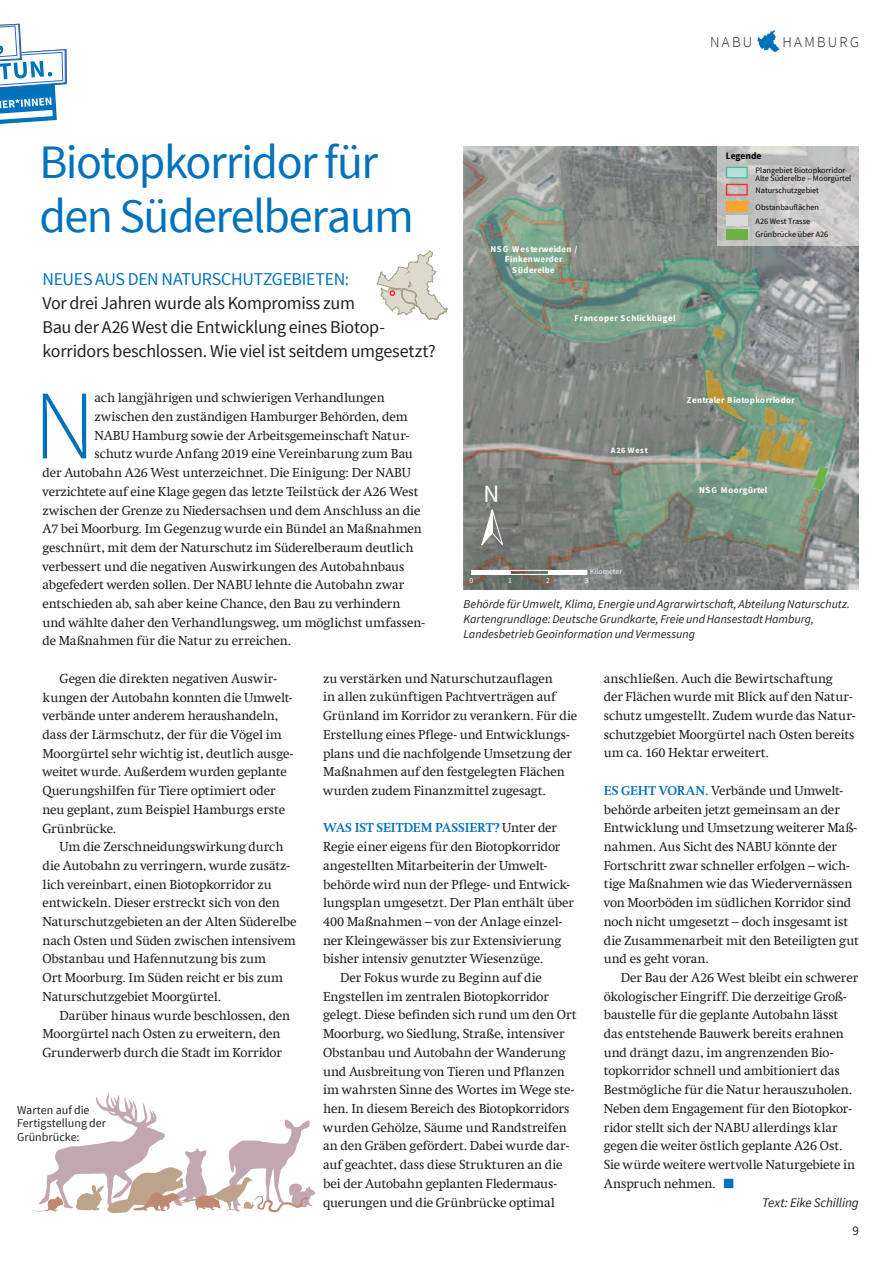
<style>
.page{position:relative;width:893px;height:1263px;background:#fff}
.page>*{position:absolute;margin:0;border:0;box-sizing:border-box;transform-origin:0 0}
.t1{font:300 98.25px "Source Sans Pro";color:#0072bc}
.t2{font:48px/54px "Source Sans Pro";letter-spacing:-.03em;color:#0072bc}
.t3{font:24.75px "Source Sans Pro";color:#fff}
.t4{font:18px/24px "Source Sans Pro";letter-spacing:-.015em;color:#231f20}
.t5{font:18px "Source Sans Pro";letter-spacing:-.02em;color:#0072bc}
.t6{font:300 15px "Source Sans Pro";letter-spacing:.15em;color:#231f20}
.t7{font:13.2px/18.8px "Swift Com";letter-spacing:-.01em;color:#231f20}
.t8{font:700 13.2px "Swift Com";letter-spacing:-.005em;color:#0072bc}
.t9{font:italic 13.2px "Source Sans Pro";letter-spacing:-.005em;color:#231f20}
.t10{font:13.2px "Source Sans Pro";color:#231f20}
.t11{font:italic 12px/15px "Source Sans Pro";color:#231f20}
.t12{font:12px/13.5px "Source Sans Pro";color:#231f20}
.t13{font:700 9.6px "Source Sans Pro";letter-spacing:-.005em;color:#000}
.t14{font:700 8.85px/10.4px "Source Sans Pro";letter-spacing:.045em;color:#fff;text-align:center}
.t15{font:8.25px/8.2px "Source Sans Pro";color:#000}
.t16{font:700 8.25px "Source Sans Pro";letter-spacing:.11em;color:#fff}
.t17{font:7.8px "Source Sans Pro";color:#fff}
.s1{font-weight:700;color:#0072bc}
.s2{font-weight:400;color:#231f20}
</style>
<div class="page">
<svg style="left:757px;top:30px;width:23px;height:22px"></svg>
<svg style="left:0;top:24px;width:67px;height:100px"></svg>
<img style="left:464px;top:146px;width:395px;height:443px">
<hr style="left:472px;top:570px;width:38px;height:4px;background:#fff">
<div style="left:510px;top:570px;width:39px;height:5px;border:1px solid #fff"></div>
<hr style="left:548px;top:570px;width:39px;height:4px;background:#fff">
<svg style="left:813px;top:467px;width:15px;height:23px"></svg>
<svg style="left:479px;top:508px;width:26px;height:41px"></svg>
<img style="left:717px;top:146px;width:142px;height:100px">
<div style="left:726px;top:229px;width:21px;height:11px;background:#6bb144"></div>
<div style="left:726px;top:184px;width:22px;height:12px;border:1px solid #ee2f2a"></div>
<div style="left:726px;top:215px;width:21px;height:11px;background:#d8d9db"></div>
<div style="left:726px;top:202px;width:21px;height:10px;background:#f9a42c"></div>
<svg style="left:725px;top:166px;width:24px;height:13px"></svg>
<svg style="left:32px;top:1093px;width:283px;height:120px"></svg>
<svg style="left:377px;top:251px;width:71px;height:69px"></svg>
<h2 class="t2" style="left:39px;top:135px;width:376px">Biotopkorridor für den Süderelberaum</h2>
<h3 class="t5" style="left:43px;top:268px;width:308px">NEUES AUS DEN NATURSCHUTZGEBIETEN:</h3>
<h3 class="t4" style="left:43px;top:291px;width:395px">Vor drei Jahren wurde als Kompromiss zum<br>Bau der A26 West die Entwicklung eines Biotop&shy;korridors beschlossen. Wie viel ist seitdem umgesetzt?</h3>
<p class="t6" style="left:710px;top:33px;width:44px">NABU</p>
<p class="t6" style="left:782px;top:33px;width:78px">HAMBURG</p>
<p class="t14" style="left:490px;top:244px;width:89px">NSG Westerweiden /</p>
<p class="t14" style="left:505px;top:255px;width:59px">Finkenwerder<br>Süderelbe</p>
<p class="t14" style="left:574px;top:313px;width:103px">Francoper Schlickhügel</p>
<p class="t13" style="left:726px;top:149px;width:37px">Legende</p>
<p class="t15" style="left:756px;top:166px;width:97px">Plangebiet Biotopkorridor<br>Alte Süderelbe – Moorgürtel</p>
<p class="t15" style="left:756px;top:182px;width:65px;line-height:16.5px">Naturschutzgebiet<br>Obstanbauflächen</p>
<p class="t15" style="left:756px;top:214px;width:74px;line-height:13.8px">A26 West Trasse<br>Grünbrücke über A26</p>
<h1 class="t1" style="left:34px;top:366px;width:63px">N</h1>
<p class="t7" style="left:94px;top:388px;width:292px">ach langjährigen und schwierigen Verhandlungen</p>
<p class="t14" style="left:687px;top:395px;width:110px">Zentraler Biotopkorriodor</p>
<p class="t7" style="left:94px;top:407px;width:315px">zwischen den zuständigen Hamburger Behörden, dem</p>
<p class="t7" style="left:94px;top:426px;width:317px">NABU Hamburg sowie der Arbeitsgemeinschaft Natur-</p>
<p class="t7" style="left:94px;top:444px;width:320px">schutz wurde Anfang 2019 eine Vereinbarung zum Bau</p>
<p class="t7" style="left:43px;top:463px;width:370px">der Autobahn A26 West unterzeichnet. Die Einigung: Der NABU</p>
<p class="t7" style="left:43px;top:482px;width:377px">verzichtete auf eine Klage gegen das letzte Teilstück der A26 West</p>
<p class="t7" style="left:43px;top:501px;width:379px">zwischen der Grenze zu Niedersachsen und dem Anschluss an die</p>
<p class="t7" style="left:43px;top:519px;width:381px">A7 bei Moorburg. Im Gegenzug wurde ein Bündel an Maßnahmen</p>
<p class="t7" style="left:43px;top:538px;width:373px">geschnürt, mit dem der Naturschutz im Süderelberaum deutlich</p>
<p class="t7" style="left:43px;top:557px;width:364px">verbessert und die negativen Auswirkungen des Autobahnbaus</p>
<p class="t7" style="left:43px;top:575px;width:363px">abgefedert werden sollen. Der NABU lehnte die Autobahn zwar</p>
<p class="t7" style="left:43px;top:594px;width:359px">entschieden ab, sah aber keine Chance, den Bau zu verhindern</p>
<p class="t7" style="left:43px;top:613px;width:384px">und wählte daher den Verhandlungsweg, um möglichst umfassen-</p>
<p class="t7" style="left:43px;top:632px;width:250px">de Maßnahmen für die Natur zu erreichen.</p>
<p class="t7" style="left:43px;top:669px;width:252px;text-indent:17px">Gegen die direkten negativen Auswir&shy;kungen der Autobahn konnten die Umwelt&shy;verbände unter anderem heraushandeln, dass der Lärmschutz, der für die Vögel im Moorgürtel sehr wichtig ist, deutlich ausge&shy;weitet wurde. Außerdem wurden geplante Querungshilfen für Tiere optimiert oder neu geplant, zum Beispiel Hamburgs erste Grünbrücke.</p>
<p class="t7" style="left:43px;top:837px;width:256px;text-indent:17px">Um die Zerschneidungswirkung durch die Autobahn zu verringern, wurde zusätz&shy;lich vereinbart, einen Biotopkorridor zu entwickeln. Dieser erstreckt sich von den Naturschutzgebieten an der Alten Süderelbe nach Osten und Süden zwischen intensivem Obstanbau und Hafennutzung bis zum<br>Ort Moorburg. Im Süden reicht er bis zum Naturschutzgebiet Moorgürtel.</p>
<p class="t7" style="left:43px;top:1006px;width:249px;text-indent:17px">Darüber hinaus wurde beschlossen, den<br>Moorgürtel nach Osten zu erweitern, den<br>Grunderwerb durch die Stadt im Korridor</p>
<p class="t16" style="left:611px;top:444px;width:39px">A26 West</p>
<h3 class="t3" style="left:483px;top:479px;width:17px">N</h3>
<p class="t14" style="left:699px;top:485px;width:70px">NSG Moorgürtel</p>
<p class="t17" style="left:590px;top:567px;width:33px">Kilometer</p>
<p class="t17" style="left:470px;top:576px;width:5px">0</p>
<p class="t17" style="left:508px;top:576px;width:5px">1</p>
<p class="t17" style="left:546px;top:576px;width:5px">2</p>
<p class="t17" style="left:585px;top:576px;width:5px">3</p>
<p class="t11" style="left:463px;top:596px;width:388px">Behörde für Umwelt, Klima, Energie und Agrarwirtschaft, Abteilung Naturschutz.<br>Kartengrundlage: Deutsche Grundkarte, Freie und Hansestadt Hamburg,<br>Landesbetrieb Geoinformation und Vermessung</p>
<p class="t7" style="left:604px;top:669px;width:253px">anschließen. Auch die Bewirtschaftung<br>der Flächen wurde mit Blick auf den Natur&shy;schutz umgestellt. Zudem wurde das Natur&shy;schutzgebiet Moorgürtel nach Osten bereits um ca. 160 Hektar erweitert.</p>
<p class="t7" style="left:604px;top:781px;width:257px"><span class="s1">ES GEHT VORAN.</span> Verbände und Umwelt&shy;behörde arbeiten jetzt gemeinsam an der Entwicklung und Umsetzung weiterer Maß&shy;nahmen. Aus Sicht des NABU könnte der Fortschritt zwar schneller erfolgen – wich&shy;tige Maßnahmen wie das Wiedervernässen von Moorböden im südlichen Korridor sind noch nicht umgesetzt – doch insgesamt ist die Zusammenarbeit mit den Beteiligten gut und es geht voran.</p>
<p class="t7" style="left:604px;top:968px;width:256px;text-indent:17px">Der Bau der A26 West bleibt ein schwerer ökologischer Eingriff. Die derzeitige Groß&shy;baustelle für die geplante Autobahn lässt das entstehende Bauwerk bereits erahnen und drängt dazu, im angrenzenden Bio&shy;topkorridor schnell und ambitioniert das Bestmögliche für die Natur herauszuholen.<br>Neben dem Engagement für den Biotopkor&shy;ridor stellt sich der NABU allerdings klar gegen die weiter östlich geplante A26 Ost.<br>Sie würde weitere wertvolle Naturgebiete in Anspruch nehmen.</p>
<p class="t9" style="left:762px;top:1194px;width:98px">Text: Eike Schilling</p>
<p class="t7" style="left:323px;top:669px;width:255px">zu verstärken und Naturschutzauflagen<br>in allen zukünftigen Pachtverträgen auf Grünland im Korridor zu verankern. Für die Erstellung eines Pflege- und Entwicklungs&shy;plans und die nachfolgende Umsetzung der Maßnahmen auf den festgelegten Flächen wurden zudem Finanzmittel zugesagt.</p>
<p class="t8" style="left:323px;top:820px;width:236px">WAS IST SEITDEM PASSIERT? <span class="s2">Unter der</span></p>
<p class="t7" style="left:323px;top:837px;width:239px">Regie einer eigens für den Biotopkorridor</p>
<p class="t7" style="left:323px;top:856px;width:226px">angestellten Mitarbeiterin der Umwelt-</p>
<p class="t7" style="left:323px;top:875px;width:248px">behörde wird nun der Pflege- und Entwick-</p>
<p class="t7" style="left:323px;top:893px;width:252px">lungsplan umgesetzt. Der Plan enthält über</p>
<p class="t7" style="left:323px;top:912px;width:241px">400 Maßnahmen – von der Anlage einzel-</p>
<p class="t7" style="left:323px;top:931px;width:240px">ner Kleingewässer bis zur Extensivierung</p>
<p class="t7" style="left:323px;top:949px;width:222px">bisher intensiv genutzter Wiesenzüge.</p>
<p class="t7" style="left:340px;top:968px;width:203px">Der Fokus wurde zu Beginn auf die</p>
<p class="t7" style="left:323px;top:987px;width:227px">Engstellen im zentralen Biotopkorridor</p>
<p class="t7" style="left:323px;top:1006px;width:255px">gelegt. Diese befinden sich rund um den Ort</p>
<p class="t7" style="left:323px;top:1024px;width:243px">Moorburg, wo Siedlung, Straße, intensiver</p>
<p class="t7" style="left:323px;top:1043px;width:244px">Obstanbau und Autobahn der Wanderung</p>
<p class="t7" style="left:323px;top:1062px;width:243px">und Ausbreitung von Tieren und Pflanzen</p>
<p class="t7" style="left:323px;top:1080px;width:253px">im wahrsten Sinne des Wortes im Wege ste-</p>
<p class="t7" style="left:323px;top:1099px;width:248px">hen. In diesem Bereich des Biotopkorridors</p>
<p class="t7" style="left:323px;top:1118px;width:245px">wurden Gehölze, Säume und Randstreifen</p>
<p class="t7" style="left:323px;top:1136px;width:248px">an den Gräben gefördert. Dabei wurde dar-</p>
<p class="t7" style="left:323px;top:1155px;width:241px">auf geachtet, dass diese Strukturen an die</p>
<p class="t7" style="left:323px;top:1174px;width:235px">bei der Autobahn geplanten Fledermaus-</p>
<p class="t7" style="left:323px;top:1193px;width:233px">querungen und die Grünbrücke optimal</p>
<p class="t12" style="left:17px;top:1103px;width:91px">Warten auf die<br>Fertigstellung der<br>Grünbrücke:</p>
<p class="t10" style="left:852px;top:1223px;width:8px">9</p>
</div>
